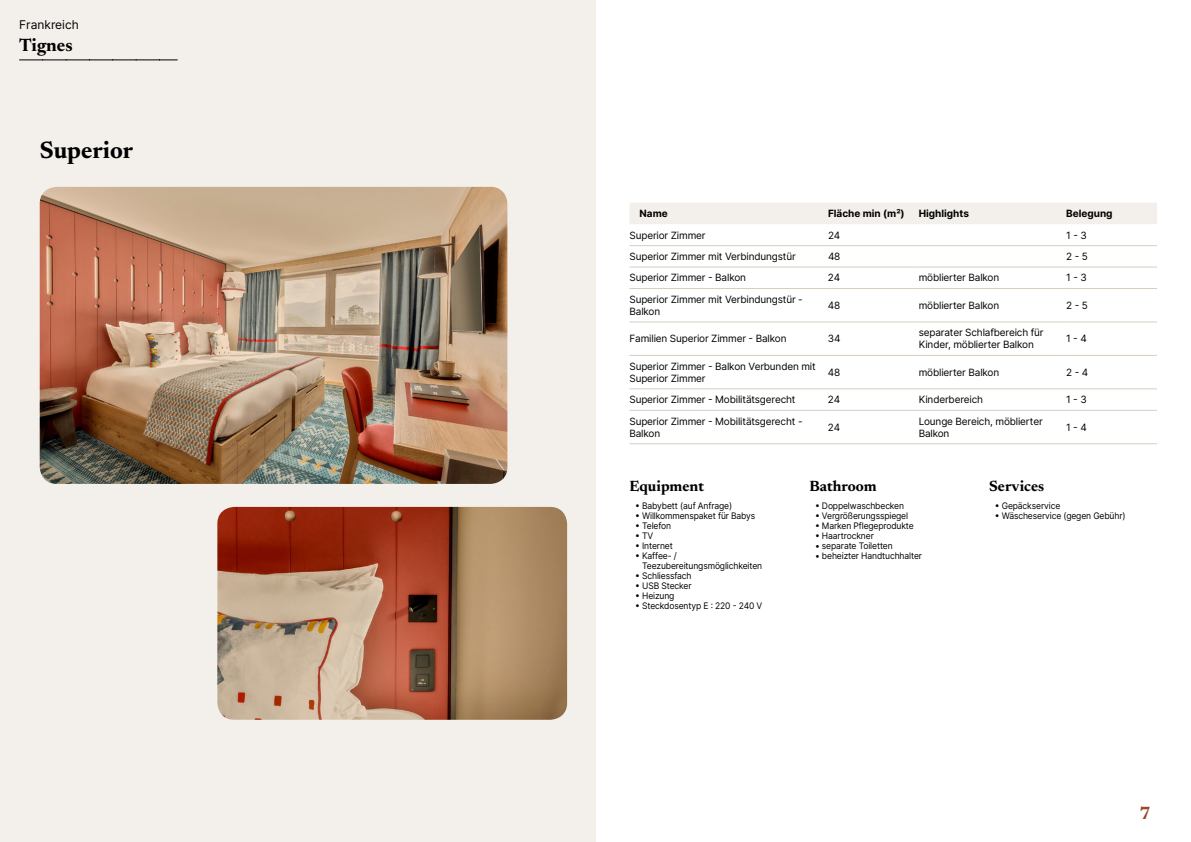
<style>
.page{position:relative;width:1191px;height:842px;background:#fff}
.page>*{position:absolute;margin:0;border:0;box-sizing:border-box;transform-origin:0 0}
.t1{font:700 24px "Newsreader 24 pt";color:#000}
.t2{font:700 18px "Newsreader 24 pt";color:#000}
.t3{font:700 18px "Newsreader 24 pt";color:#9d432c}
.t4{font:700 15px "Newsreader 24 pt";color:#000}
.t5{font:12px "Inter";color:#000}
.t6{font:10px/12px "Inter";letter-spacing:-.015em;color:#000}
.t7{font:700 10px "Inter";color:#000}
.t8{font:9px/10px "Inter";letter-spacing:-.015em;color:#000;scale:.95 1}
</style>
<div class="page">
<div style="left:0;top:0;width:595px;height:842px;background:#f3f0ec"></div>
<img style="left:40px;top:187px;width:467px;height:297px">
<img style="left:217px;top:507px;width:350px;height:213px">
<svg style="left:20px;top:60px;width:157px;height:1px"></svg>
<div style="left:630px;top:203px;width:527px;height:21px;background:#f3f0ec"></div>
<hr style="left:629px;top:245px;width:199px;height:1px;background:#d7cdc1">
<hr style="left:828px;top:245px;width:90px;height:1px;background:#d7cdc1">
<hr style="left:918px;top:245px;width:148px;height:1px;background:#d7cdc1">
<hr style="left:1066px;top:245px;width:91px;height:1px;background:#d7cdc1">
<hr style="left:629px;top:267px;width:199px;height:1px;background:#d7cdc1">
<hr style="left:828px;top:267px;width:90px;height:1px;background:#d7cdc1">
<hr style="left:918px;top:267px;width:148px;height:1px;background:#d7cdc1">
<hr style="left:1066px;top:267px;width:91px;height:1px;background:#d7cdc1">
<hr style="left:629px;top:288px;width:199px;height:1px;background:#d7cdc1">
<hr style="left:828px;top:288px;width:90px;height:1px;background:#d7cdc1">
<hr style="left:918px;top:288px;width:148px;height:1px;background:#d7cdc1">
<hr style="left:1066px;top:288px;width:91px;height:1px;background:#d7cdc1">
<hr style="left:629px;top:321px;width:199px;height:1px;background:#d7cdc1">
<hr style="left:828px;top:321px;width:90px;height:1px;background:#d7cdc1">
<hr style="left:918px;top:321px;width:148px;height:1px;background:#d7cdc1">
<hr style="left:1066px;top:321px;width:91px;height:1px;background:#d7cdc1">
<hr style="left:629px;top:355px;width:199px;height:1px;background:#d7cdc1">
<hr style="left:828px;top:355px;width:90px;height:1px;background:#d7cdc1">
<hr style="left:918px;top:355px;width:148px;height:1px;background:#d7cdc1">
<hr style="left:1066px;top:355px;width:91px;height:1px;background:#d7cdc1">
<hr style="left:629px;top:388px;width:199px;height:1px;background:#d7cdc1">
<hr style="left:828px;top:388px;width:90px;height:1px;background:#d7cdc1">
<hr style="left:918px;top:388px;width:148px;height:1px;background:#d7cdc1">
<hr style="left:1066px;top:388px;width:91px;height:1px;background:#d7cdc1">
<hr style="left:629px;top:410px;width:199px;height:1px;background:#d7cdc1">
<hr style="left:828px;top:410px;width:90px;height:1px;background:#d7cdc1">
<hr style="left:918px;top:410px;width:148px;height:1px;background:#d7cdc1">
<hr style="left:1066px;top:410px;width:91px;height:1px;background:#d7cdc1">
<hr style="left:629px;top:443px;width:199px;height:1px;background:#d7cdc1">
<hr style="left:828px;top:443px;width:90px;height:1px;background:#d7cdc1">
<hr style="left:918px;top:443px;width:148px;height:1px;background:#d7cdc1">
<hr style="left:1066px;top:443px;width:91px;height:1px;background:#d7cdc1">
<p class="t5" style="left:19px;top:15px;width:61px">Frankreich</p>
<h2 class="t2" style="left:19px;top:32px;width:55px">Tignes</h2>
<h1 class="t1" style="left:40px;top:133px;width:95px">Superior</h1>
<p class="t7" style="left:639px;top:206px;width:30px">Name</p>
<p class="t7" style="left:828px;top:206px;width:78px">Fläche min (m²)</p>
<p class="t7" style="left:918px;top:206px;width:52px">Highlights</p>
<p class="t7" style="left:1066px;top:206px;width:48px">Belegung</p>
<p class="t6" style="left:629px;top:229px;width:78px">Superior Zimmer</p>
<p class="t6" style="left:828px;top:229px;width:14px">24</p>
<p class="t6" style="left:1066px;top:229px;width:22px">1 - 3</p>
<p class="t6" style="left:629px;top:250px;width:168px">Superior Zimmer mit Verbindungstür</p>
<p class="t6" style="left:828px;top:250px;width:14px">48</p>
<p class="t6" style="left:1066px;top:250px;width:23px">2 - 5</p>
<p class="t6" style="left:629px;top:272px;width:118px">Superior Zimmer - Balkon</p>
<p class="t6" style="left:828px;top:272px;width:14px">24</p>
<p class="t6" style="left:918px;top:272px;width:82px">möblierter Balkon</p>
<p class="t6" style="left:1066px;top:272px;width:22px">1 - 3</p>
<p class="t6" style="left:629px;top:293px;width:175px">Superior Zimmer mit Verbindungstür -<br>Balkon</p>
<p class="t6" style="left:828px;top:299px;width:14px">48</p>
<p class="t6" style="left:918px;top:299px;width:82px">möblierter Balkon</p>
<p class="t6" style="left:1066px;top:299px;width:23px">2 - 5</p>
<p class="t6" style="left:629px;top:332px;width:158px">Familien Superior Zimmer - Balkon</p>
<p class="t6" style="left:828px;top:332px;width:14px">34</p>
<p class="t6" style="left:918px;top:326px;width:126px">separater Schlafbereich für<br>Kinder, möblierter Balkon</p>
<p class="t6" style="left:1066px;top:332px;width:22px">1 - 4</p>
<p class="t6" style="left:629px;top:360px;width:188px">Superior Zimmer - Balkon Verbunden mit<br>Superior Zimmer</p>
<p class="t6" style="left:828px;top:366px;width:14px">48</p>
<p class="t6" style="left:918px;top:366px;width:82px">möblierter Balkon</p>
<p class="t6" style="left:1066px;top:366px;width:24px">2 - 4</p>
<p class="t6" style="left:629px;top:393px;width:167px">Superior Zimmer - Mobilitätsgerecht</p>
<p class="t6" style="left:828px;top:393px;width:14px">24</p>
<p class="t6" style="left:918px;top:393px;width:66px">Kinderbereich</p>
<p class="t6" style="left:1066px;top:393px;width:22px">1 - 3</p>
<p class="t6" style="left:629px;top:415px;width:175px">Superior Zimmer - Mobilitätsgerecht -<br>Balkon</p>
<p class="t6" style="left:828px;top:421px;width:14px">24</p>
<p class="t6" style="left:918px;top:415px;width:126px">Lounge Bereich, möblierter<br>Balkon</p>
<p class="t6" style="left:1066px;top:421px;width:22px">1 - 4</p>
<h3 class="t4" style="left:629px;top:475px;width:76px">Equipment</h3>
<p class="t8" style="left:635px;top:501px;width:104px">• Babybett (auf Anfrage)</p>
<p class="t8" style="left:635px;top:511px;width:128px">• Willkommenspaket für Babys</p>
<p class="t8" style="left:635px;top:521px;width:39px">• Telefon</p>
<p class="t8" style="left:635px;top:531px;width:21px">• TV</p>
<p class="t8" style="left:635px;top:541px;width:41px">• Internet</p>
<p class="t8" style="left:642px;top:551px;width:128px;text-indent:-7px">• Kaffee- /<br>Teezubereitungsmöglichkeiten</p>
<p class="t8" style="left:635px;top:571px;width:61px">• Schliessfach</p>
<p class="t8" style="left:635px;top:581px;width:61px">• USB Stecker</p>
<p class="t8" style="left:635px;top:591px;width:43px">• Heizung</p>
<p class="t8" style="left:635px;top:601px;width:135px">• Steckdosentyp E : 220 - 240 V</p>
<h3 class="t4" style="left:809px;top:475px;width:69px">Bathroom</h3>
<p class="t8" style="left:815px;top:501px;width:95px">• Doppelwaschbecken</p>
<p class="t8" style="left:815px;top:511px;width:100px">• Vergrößerungsspiegel</p>
<p class="t8" style="left:815px;top:521px;width:106px">• Marken Pflegeprodukte</p>
<p class="t8" style="left:815px;top:531px;width:63px">• Haartrockner</p>
<p class="t8" style="left:815px;top:541px;width:83px">• separate Toiletten</p>
<p class="t8" style="left:815px;top:551px;width:114px">• beheizter Handtuchhalter</p>
<h3 class="t4" style="left:989px;top:475px;width:57px">Services</h3>
<p class="t8" style="left:994px;top:501px;width:70px">• Gepäckservice</p>
<p class="t8" style="left:994px;top:511px;width:139px">• Wäscheservice (gegen Gebühr)</p>
<h2 class="t3" style="left:1139px;top:800px;width:13px">7</h2>
</div>
